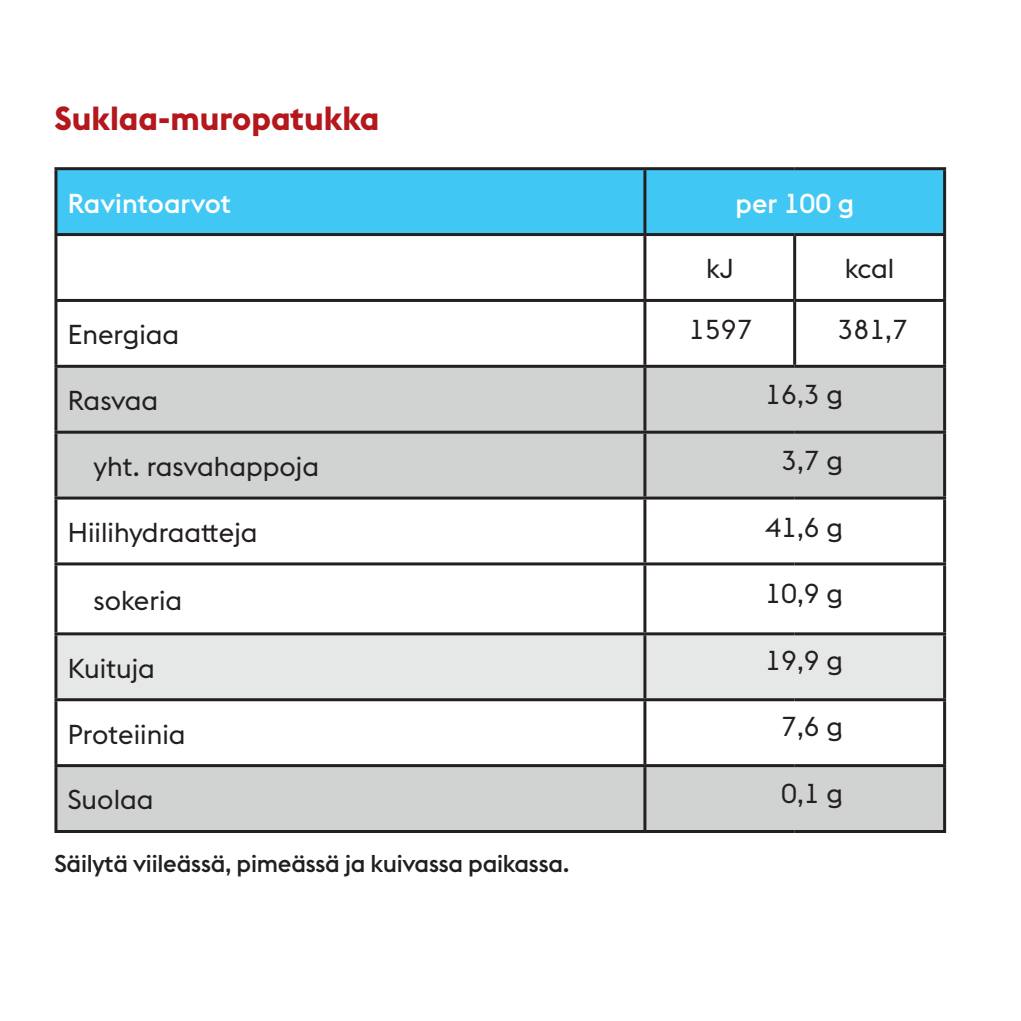
<style>
.page{position:relative;width:1021px;height:1021px;background:#fff}
.page>*{position:absolute;margin:0;border:0;box-sizing:border-box;transform-origin:0 0}
.t1{font:700 33px "Euclid FA";color:#b4181d}
.t2{font:27px "Euclid FA";color:#231f20}
.t3{font:500 27px "Euclid FA";color:#fff}
.t4{font:500 24px "Euclid FA";letter-spacing:-.01em;color:#231f20}
</style>
<div class="page">
<div style="left:57px;top:170px;width:886px;height:63px;background:#40c7f4"></div>
<div style="left:57px;top:368px;width:886px;height:128px;background:#d1d2d2"></div>
<div style="left:57px;top:635px;width:886px;height:63px;background:#e6e8e7"></div>
<svg style="left:57px;top:701px;width:886px;height:63px"></svg>
<div style="left:57px;top:767px;width:886px;height:63px;background:#d1d2d2"></div>
<hr style="left:54px;top:167px;width:591px;height:3px;background:#231f20">
<hr style="left:54px;top:170px;width:3px;height:63px;background:#231f20">
<hr style="left:645px;top:167px;width:149px;height:3px;background:#231f20">
<hr style="left:643px;top:170px;width:3px;height:63px;background:#231f20">
<hr style="left:794px;top:167px;width:152px;height:3px;background:#231f20">
<hr style="left:943px;top:170px;width:3px;height:63px;background:#231f20">
<hr style="left:54px;top:233px;width:591px;height:3px;background:#231f20">
<hr style="left:54px;top:236px;width:3px;height:63px;background:#231f20">
<hr style="left:645px;top:233px;width:149px;height:3px;background:#231f20">
<hr style="left:643px;top:236px;width:3px;height:63px;background:#231f20">
<hr style="left:794px;top:233px;width:152px;height:3px;background:#231f20">
<hr style="left:793px;top:236px;width:3px;height:63px;background:#231f20">
<hr style="left:943px;top:236px;width:3px;height:63px;background:#231f20">
<hr style="left:54px;top:299px;width:591px;height:3px;background:#231f20">
<hr style="left:54px;top:302px;width:3px;height:63px;background:#231f20">
<hr style="left:645px;top:299px;width:149px;height:3px;background:#231f20">
<hr style="left:643px;top:302px;width:3px;height:63px;background:#231f20">
<hr style="left:794px;top:299px;width:152px;height:3px;background:#231f20">
<hr style="left:793px;top:302px;width:3px;height:63px;background:#231f20">
<hr style="left:943px;top:302px;width:3px;height:63px;background:#231f20">
<hr style="left:54px;top:365px;width:591px;height:3px;background:#231f20">
<hr style="left:54px;top:368px;width:3px;height:62px;background:#231f20">
<hr style="left:645px;top:365px;width:149px;height:3px;background:#231f20">
<hr style="left:643px;top:368px;width:3px;height:62px;background:#231f20">
<hr style="left:794px;top:365px;width:152px;height:3px;background:#231f20">
<hr style="left:943px;top:368px;width:3px;height:62px;background:#231f20">
<hr style="left:54px;top:430px;width:591px;height:3px;background:#231f20">
<hr style="left:54px;top:433px;width:3px;height:63px;background:#231f20">
<hr style="left:645px;top:430px;width:149px;height:3px;background:#231f20">
<hr style="left:643px;top:433px;width:3px;height:63px;background:#231f20">
<hr style="left:794px;top:430px;width:152px;height:3px;background:#231f20">
<hr style="left:943px;top:433px;width:3px;height:63px;background:#231f20">
<hr style="left:54px;top:496px;width:591px;height:3px;background:#231f20">
<hr style="left:54px;top:499px;width:3px;height:63px;background:#231f20">
<hr style="left:645px;top:496px;width:149px;height:3px;background:#231f20">
<hr style="left:643px;top:499px;width:3px;height:63px;background:#231f20">
<hr style="left:794px;top:496px;width:152px;height:3px;background:#231f20">
<hr style="left:943px;top:499px;width:3px;height:63px;background:#231f20">
<hr style="left:54px;top:562px;width:591px;height:3px;background:#231f20">
<hr style="left:54px;top:565px;width:3px;height:67px;background:#231f20">
<hr style="left:645px;top:562px;width:149px;height:3px;background:#231f20">
<hr style="left:643px;top:565px;width:3px;height:67px;background:#231f20">
<hr style="left:794px;top:562px;width:152px;height:3px;background:#231f20">
<hr style="left:943px;top:565px;width:3px;height:67px;background:#231f20">
<hr style="left:54px;top:632px;width:591px;height:3px;background:#231f20">
<hr style="left:54px;top:635px;width:3px;height:63px;background:#231f20">
<hr style="left:645px;top:632px;width:149px;height:3px;background:#231f20">
<hr style="left:643px;top:635px;width:3px;height:63px;background:#231f20">
<hr style="left:794px;top:632px;width:152px;height:3px;background:#231f20">
<hr style="left:943px;top:635px;width:3px;height:63px;background:#231f20">
<hr style="left:54px;top:698px;width:591px;height:3px;background:#231f20">
<hr style="left:54px;top:701px;width:3px;height:63px;background:#231f20">
<hr style="left:54px;top:764px;width:591px;height:3px;background:#231f20">
<hr style="left:54px;top:767px;width:3px;height:63px;background:#231f20">
<hr style="left:54px;top:830px;width:591px;height:3px;background:#231f20">
<hr style="left:645px;top:698px;width:149px;height:3px;background:#231f20">
<hr style="left:643px;top:701px;width:3px;height:63px;background:#231f20">
<hr style="left:794px;top:698px;width:152px;height:3px;background:#231f20">
<hr style="left:943px;top:701px;width:3px;height:63px;background:#231f20">
<hr style="left:645px;top:764px;width:149px;height:3px;background:#231f20">
<hr style="left:643px;top:767px;width:3px;height:63px;background:#231f20">
<hr style="left:794px;top:764px;width:152px;height:3px;background:#231f20">
<hr style="left:943px;top:767px;width:3px;height:63px;background:#231f20">
<hr style="left:645px;top:830px;width:149px;height:3px;background:#231f20">
<hr style="left:794px;top:830px;width:152px;height:3px;background:#231f20">
<p class="t1" style="left:54px;top:99px;width:326px">Suklaa-muropatukka</p>
<p class="t3" style="left:68px;top:187px;width:165px">Ravintoarvot</p>
<p class="t3" style="left:735px;top:187px;width:120px">per 100 g</p>
<p class="t2" style="left:68px;top:319px;width:113px">Energiaa</p>
<p class="t2" style="left:68px;top:385px;width:92px">Rasvaa</p>
<p class="t2" style="left:93px;top:451px;width:227px">yht. rasvahappoja</p>
<p class="t2" style="left:68px;top:517px;width:191px">Hiilihydraatteja</p>
<p class="t2" style="left:93px;top:584px;width:90px">sokeria</p>
<p class="t2" style="left:68px;top:652px;width:89px">Kuituja</p>
<p class="t2" style="left:68px;top:718px;width:119px">Proteiinia</p>
<p class="t2" style="left:68px;top:784px;width:87px">Suolaa</p>
<p class="t4" style="left:54px;top:850px;width:516px">Säilytä viileässä, pimeässä ja kuivassa paikassa.</p>
<p class="t2" style="left:706px;top:253px;width:29px">kJ</p>
<p class="t2" style="left:844px;top:253px;width:51px">kcal</p>
<p class="t2" style="left:689px;top:314px;width:65px">1597</p>
<p class="t2" style="left:837px;top:314px;width:72px">381,7</p>
<p class="t2" style="left:765px;top:378px;width:79px">16,3 g</p>
<p class="t2" style="left:781px;top:445px;width:63px">3,7 g</p>
<p class="t2" style="left:765px;top:511px;width:79px">41,6 g</p>
<p class="t2" style="left:765px;top:578px;width:79px">10,9 g</p>
<p class="t2" style="left:765px;top:644px;width:79px">19,9 g</p>
<p class="t2" style="left:781px;top:711px;width:63px">7,6 g</p>
<p class="t2" style="left:781px;top:777px;width:63px">0,1 g</p>
</div>
